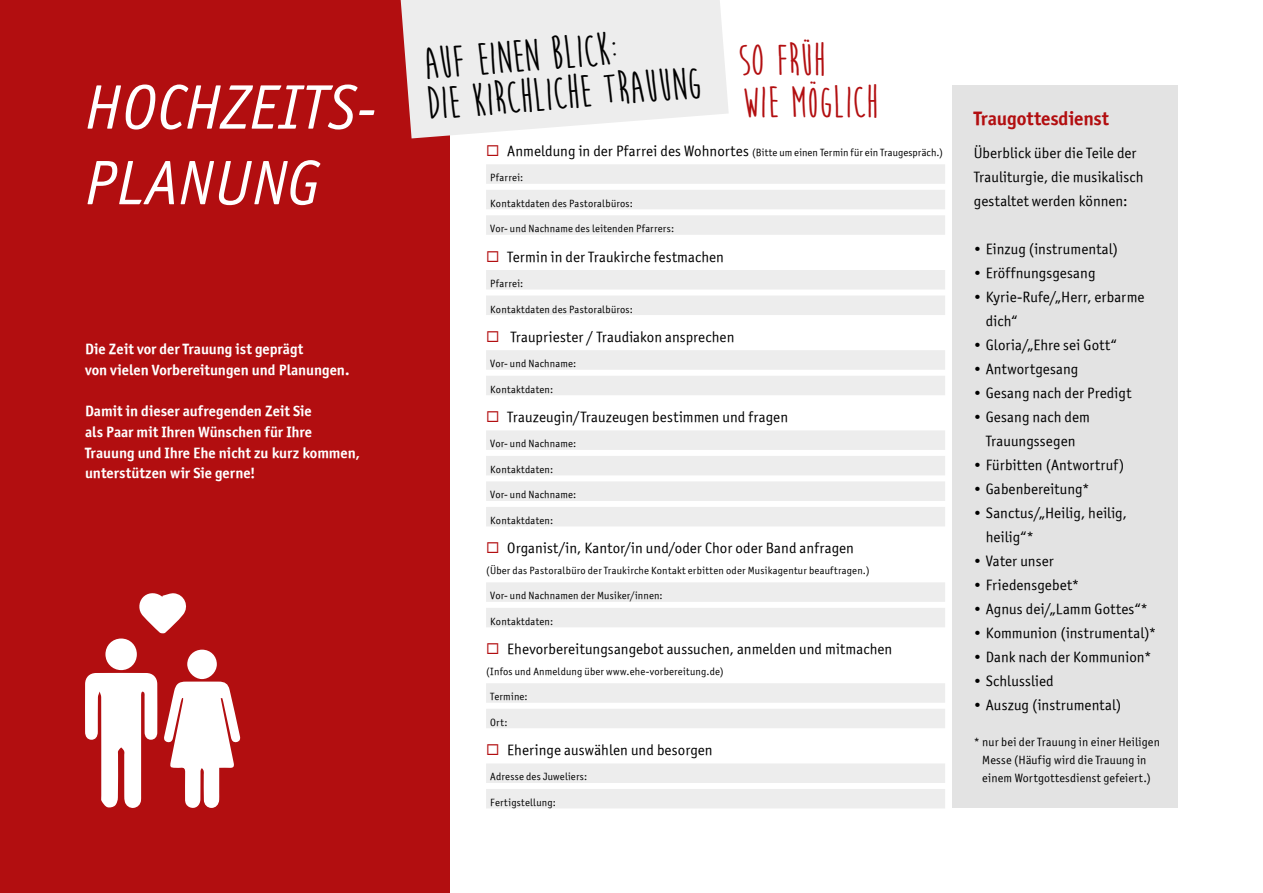
<style>
.page{position:relative;width:1263px;height:893px;background:#fff}
.page>*{position:absolute;margin:0;border:0;box-sizing:border-box;transform-origin:0 0}
.t1{font:italic 63px/75.6px "Officina Sans ITCTT Book";letter-spacing:.02em;color:#fff}
.t2{font:700 46.2px/40.2px "Moon Flower";color:#000}
.t3{font:700 45px/42px "Moon Flower";letter-spacing:-.025em;color:#b20e10}
.t4{font:19.5px "Officina Sans ITCTT Bold";letter-spacing:-.005em;color:#b20e10}
.t5{font:15px/24px "Officina Sans ITCTT Book";letter-spacing:.005em;color:#000}
.t6{font:15px/20.7px "Officina Sans ITCTT Bold";color:#fff}
.t7{font:12px/18.3px "Officina Sans ITCTT Book";letter-spacing:.015em;color:#000;text-align:center}
.t8{font:10.5px "Officina Sans ITCTT Book";letter-spacing:.02em;color:#000}
.t9{font:10.5px "Officina Sans ITCTT Book";letter-spacing:.04em;color:#000}
.s1{color:#b20e10}
.s2{font-size:15px}
</style>
<div class="page">
<div style="left:0;top:0;width:449px;height:893px;background:#b20e10"></div>
<svg style="left:85px;top:673px;width:72px;height:135px"></svg>
<svg style="left:164px;top:682px;width:77px;height:126px"></svg>
<svg style="left:139px;top:593px;width:47px;height:41px"></svg>
<div style="left:105px;top:638px;width:32px;height:32px;background:#fff;border-radius:50%"></div>
<div style="left:187px;top:650px;width:30px;height:29px;background:#fff;border-radius:50%"></div>
<div style="left:952px;top:85px;width:226px;height:723px;background:#e3e3e3"></div>
<div style="left:486px;top:164px;width:459px;height:20px;background:#ededed"></div>
<div style="left:486px;top:190px;width:459px;height:19px;background:#ededed"></div>
<div style="left:486px;top:215px;width:459px;height:20px;background:#ededed"></div>
<div style="left:486px;top:270px;width:459px;height:19px;background:#ededed"></div>
<div style="left:486px;top:295px;width:459px;height:20px;background:#ededed"></div>
<div style="left:486px;top:350px;width:459px;height:20px;background:#ededed"></div>
<div style="left:486px;top:376px;width:459px;height:19px;background:#ededed"></div>
<div style="left:486px;top:430px;width:459px;height:20px;background:#ededed"></div>
<div style="left:486px;top:456px;width:459px;height:19px;background:#ededed"></div>
<div style="left:486px;top:481px;width:459px;height:20px;background:#ededed"></div>
<div style="left:486px;top:507px;width:459px;height:19px;background:#ededed"></div>
<div style="left:486px;top:582px;width:459px;height:20px;background:#ededed"></div>
<div style="left:486px;top:608px;width:459px;height:19px;background:#ededed"></div>
<div style="left:486px;top:683px;width:459px;height:20px;background:#ededed"></div>
<div style="left:486px;top:709px;width:459px;height:19px;background:#ededed"></div>
<div style="left:486px;top:763px;width:459px;height:20px;background:#ededed"></div>
<div style="left:486px;top:789px;width:459px;height:19px;background:#ededed"></div>
<svg style="left:401px;top:0;width:328px;height:138px;background:#edebeb"></svg>
<h1 class="t1" style="left:85px;top:69px;width:293px">HOCHZEITS-<br>PLANUNG</h1>
<p class="t6" style="left:85px;top:339px;width:266px">Die Zeit vor der Trauung ist geprägt<br>von vielen Vorbereitungen und Planungen.</p>
<p class="t6" style="left:85px;top:401px;width:276px">Damit in dieser aufregenden Zeit Sie<br>als Paar mit Ihren Wünschen für Ihre Trauung und Ihre Ehe nicht zu kurz kommen, unterstützen wir Sie gerne!</p>
<h2 class="t2" style="left:422px;top:44px;width:279px;rotate:-4deg">Auf einen Blick:<br>Die Kirchliche Trauung</h2>
<h3 class="t3" style="left:738px;top:40px;width:142px">So früh<br>wie möglich</h3>
<p class="t8" style="left:486px;top:146px;width:458px"><span class="s1">◻</span> <span class="s2">Anmeldung in der Pfarrei des Wohnortes</span> (Bitte um einen Termin für ein Traugespräch.)</p>
<p class="t9" style="left:490px;top:172px;width:34px">Pfarrei:</p>
<p class="t8" style="left:490px;top:197px;width:144px">Kontaktdaten des Pastoralbüros:</p>
<p class="t8" style="left:490px;top:223px;width:185px">Vor- und Nachname des leitenden Pfarrers:</p>
<p class="t5" style="left:486px;top:244px;width:240px"><span class="s1">◻</span> Termin in der Traukirche festmachen</p>
<p class="t9" style="left:490px;top:277px;width:34px">Pfarrei:</p>
<p class="t8" style="left:490px;top:303px;width:144px">Kontaktdaten des Pastoralbüros:</p>
<p class="t5" style="left:486px;top:325px;width:250px"><span class="s1">◻</span> Traupriester / Traudiakon ansprechen</p>
<p class="t8" style="left:490px;top:358px;width:87px">Vor- und Nachname:</p>
<p class="t8" style="left:490px;top:383px;width:64px">Kontaktdaten:</p>
<p class="t5" style="left:486px;top:405px;width:304px"><span class="s1">◻</span> Trauzeugin/Trauzeugen bestimmen und fragen</p>
<p class="t8" style="left:490px;top:438px;width:87px">Vor- und Nachname:</p>
<p class="t8" style="left:490px;top:463px;width:64px">Kontaktdaten:</p>
<p class="t8" style="left:490px;top:489px;width:87px">Vor- und Nachname:</p>
<p class="t8" style="left:490px;top:514px;width:64px">Kontaktdaten:</p>
<p class="t5" style="left:486px;top:536px;width:369px"><span class="s1">◻</span> Organist/in, Kantor/in und/oder Chor oder Band anfragen</p>
<p class="t8" style="left:486px;top:564px;width:385px">(Über das Pastoralbüro der Traukirche Kontakt erbitten oder Musikagentur beauftragen.)</p>
<p class="t8" style="left:490px;top:590px;width:174px">Vor- und Nachnamen der Musiker/innen:</p>
<p class="t8" style="left:490px;top:615px;width:64px">Kontaktdaten:</p>
<p class="t5" style="left:486px;top:637px;width:408px"><span class="s1">◻</span> Ehevorbereitungsangebot aussuchen, anmelden und mitmachen</p>
<p class="t8" style="left:486px;top:665px;width:239px">(Infos und Anmeldung über www.ehe-vorbereitung.de)</p>
<p class="t8" style="left:490px;top:691px;width:39px">Termine:</p>
<p class="t8" style="left:490px;top:716px;width:19px">Ort:</p>
<p class="t5" style="left:486px;top:738px;width:228px"><span class="s1">◻</span> Eheringe auswählen und besorgen</p>
<p class="t8" style="left:490px;top:771px;width:98px">Adresse des Juweliers:</p>
<p class="t8" style="left:490px;top:796px;width:67px">Fertigstellung:</p>
<h3 class="t4" style="left:974px;top:107px;width:137px">Traugottesdienst</h3>
<p class="t5" style="left:974px;top:141px;width:171px">Überblick über die Teile der<br>Trauliturgie, die musikalisch gestaltet werden können:</p>
<p class="t5" style="left:974px;top:237px;width:146px">• Einzug (instrumental)</p>
<p class="t5" style="left:974px;top:261px;width:123px">• Eröffnungsgesang</p>
<p class="t5" style="left:986px;top:285px;width:160px;text-indent:-12px">• Kyrie-Rufe/„Herr, erbarme dich“</p>
<p class="t5" style="left:974px;top:333px;width:145px">• Gloria/„Ehre sei Gott“</p>
<p class="t5" style="left:974px;top:357px;width:106px">• Antwortgesang</p>
<p class="t5" style="left:974px;top:381px;width:159px">• Gesang nach der Predigt</p>
<p class="t5" style="left:974px;top:405px;width:118px;text-align:center">• Gesang nach dem<br>Trauungssegen</p>
<p class="t5" style="left:974px;top:453px;width:152px">• Fürbitten (Antwortruf)</p>
<p class="t5" style="left:974px;top:477px;width:117px">• Gabenbereitung*</p>
<p class="t5" style="left:986px;top:501px;width:143px;text-indent:-12px">• Sanctus/„Heilig, heilig, heilig“*</p>
<p class="t5" style="left:974px;top:549px;width:81px">• Vater unser</p>
<p class="t5" style="left:974px;top:573px;width:107px">• Friedensgebet*</p>
<p class="t5" style="left:974px;top:597px;width:176px">• Agnus dei/„Lamm Gottes“*</p>
<p class="t5" style="left:974px;top:621px;width:184px">• Kommunion (instrumental)*</p>
<p class="t5" style="left:974px;top:645px;width:179px">• Dank nach der Kommunion*</p>
<p class="t5" style="left:974px;top:669px;width:81px">• Schlusslied</p>
<p class="t5" style="left:974px;top:693px;width:149px">• Auszug (instrumental)</p>
<p class="t7" style="left:974px;top:732px;width:188px">* nur bei der Trauung in einer Heiligen<br>Messe (Häufig wird die Trauung in einem Wortgottesdienst gefeiert.)</p>
</div>
